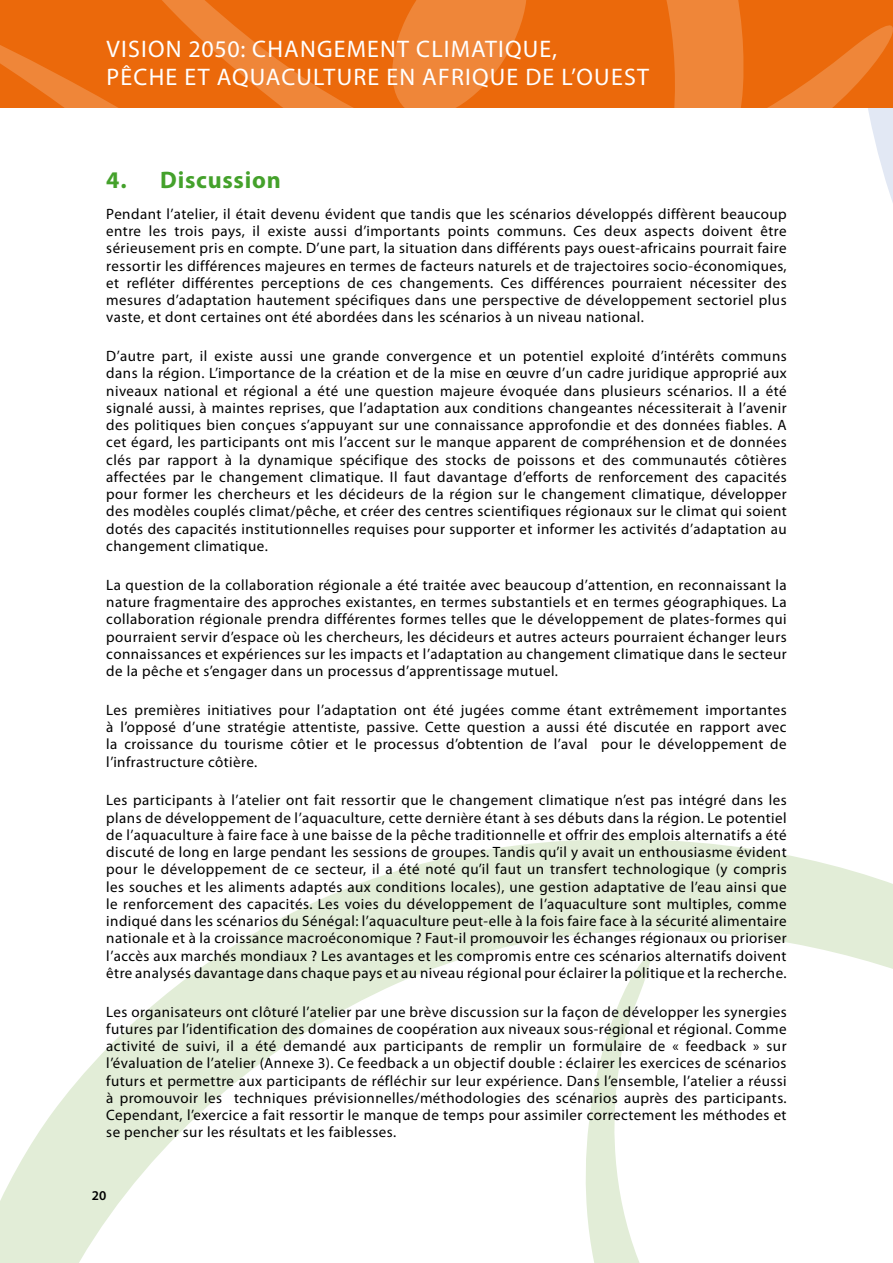
<style>
.page{position:relative;width:893px;height:1263px;background:#fff}
.page>*{position:absolute;margin:0;border:0;box-sizing:border-box;transform-origin:0 0}
.t1{font:24px "Myriad Pro";letter-spacing:.05em;color:#fff}
.t2{font:700 24px "Myriad Pro";letter-spacing:.03em;color:#44a12b}
.t3{font:15px/17.2px "Myriad Pro";letter-spacing:.03em;color:#000;text-align:justify}
.t4{font:600 13.5px "Myriad Pro";color:#000}
</style>
<div class="page">
<svg style="left:373px;top:839px;width:460px;height:40px;fill:#e2edd7"></svg>
<svg style="left:0;top:879px;width:893px;height:384px"></svg>
<svg style="left:833px;top:108px;width:60px;height:831px"></svg>
<svg style="left:0;top:0;width:893px;height:108px;background:#ec7219"></svg>
<h1 class="t1" style="left:107px;top:34px;width:27px">Vision</h1>
<h1 class="t1" style="left:188px;top:34px;width:113px">2050: Changement</h1>
<h1 class="t1" style="left:416px;top:34px;width:14px">climatiq</h1>
<h1 class="t1" style="left:523px;top:34px;width:36px">ue,</h1>
<h1 class="t1" style="left:107px;top:63px;width:345px">pêche et aquaculture en Afriq</h1>
<h1 class="t1" style="left:490px;top:63px;width:135px">ue de l’Ouest</h1>
<h1 class="t2" style="left:106px;top:164px;width:176px">4. Discussion</h1>
<p class="t3" style="left:106px;top:205px;width:682px">Pendant l’atelier, il était devenu évident que tandis que les scénarios développés diffèrent beaucoup entre les trois pays, il existe aussi d’importants points communs. Ces deux aspects doivent être sérieusement pris en compte. D’une part, la situation dans différents pays ouest-africains pourrait faire ressortir les différences majeures en termes de facteurs naturels et de trajectoires socio-économiques, et refléter différentes perceptions de ces changements. Ces différences pourraient nécessiter des mesures d’adaptation hautement spécifiques dans une perspective de développement sectoriel plus vaste, et dont certaines ont été abordées dans les scénarios à un niveau national.</p>
<p class="t3" style="left:106px;top:347px;width:682px">D’autre part, il existe aussi une grande convergence et un potentiel exploité d’intérêts communs dans la région. L’importance de la création et de la mise en œuvre d’un cadre juridique approprié aux niveaux national et régional a été une question majeure évoquée dans plusieurs scénarios. Il a été signalé aussi, à maintes reprises, que l’adaptation aux conditions changeantes nécessiterait à l’avenir des politiques bien conçues s’appuyant sur une connaissance approfondie et des données fiables. A cet égard, les participants ont mis l’accent sur le manque apparent de compréhension et de données clés par rapport à la dynamique spécifique des stocks de poissons et des communautés côtières affectées par le changement climatique. Il faut davantage d’efforts de renforcement des capacités pour former les chercheurs et les décideurs de la région sur le changement climatique, développer des modèles couplés climat/pêche, et créer des centres scientifiques régionaux sur le climat qui soient dotés des capacités institutionnelles requises pour supporter et informer les activités d’adaptation au changement climatique.</p>
<p class="t3" style="left:106px;top:576px;width:682px">La question de la collaboration régionale a été traitée avec beaucoup d’attention, en reconnaissant la nature fragmentaire des approches existantes, en termes substantiels et en termes géographiques. La collaboration régionale prendra différentes formes telles que le développement de plates-formes qui pourraient servir d’espace où les chercheurs, les décideurs et autres acteurs pourraient échanger leurs connaissances et expériences sur les impacts et l’adaptation au changement climatique dans le secteur de la pêche et s’engager dans un processus d’apprentissage mutuel.</p>
<p class="t3" style="left:106px;top:701px;width:682px">Les premières initiatives pour l’adaptation ont été jugées comme étant extrêmement importantes à l’opposé d’une stratégie attentiste, passive. Cette question a aussi été discutée en rapport avec la croissance du tourisme côtier et le processus d’obtention de l’aval pour le développement de l’infrastructure côtière.</p>
<p class="t3" style="left:106px;top:791px;width:682px">Les participants à l’atelier ont fait ressortir que le changement climatique n’est pas intégré dans les plans de développement de l’aquaculture, cette dernière étant à ses débuts dans la région. Le potentiel de l’aquaculture à faire face à une baisse de la pêche traditionnelle et offrir des emplois alternatifs a été discuté de long en large pendant les sessions de groupes. Tandis qu’il y avait un enthousiasme évident pour le développement de ce secteur, il a été noté qu’il faut un transfert technologique (y compris les souches et les aliments adaptés aux conditions locales), une gestion adaptative de l’eau ainsi que le renforcement des capacités. Les voies du développement de l’aquaculture sont multiples, comme indiqué dans les scénarios du Sénégal: l’aquaculture peut-elle à la fois faire face à la sécurité alimentaire nationale et à la croissance macroéconomique ? Faut-il promouvoir les échanges régionaux ou prioriser l’accès aux marchés mondiaux ? Les avantages et les compromis entre ces scénarios alternatifs doivent être analysés davantage dans chaque pays et au niveau régional pour éclairer la politique et la recherche.</p>
<p class="t3" style="left:106px;top:1003px;width:682px">Les organisateurs ont clôturé l’atelier par une brève discussion sur la façon de développer les synergies futures par l’identification des domaines de coopération aux niveaux sous-régional et régional. Comme activité de suivi, il a été demandé aux participants de remplir un formulaire de « feedback » sur l’évaluation de l’atelier (Annexe 3). Ce feedback a un objectif double : éclairer les exercices de scénarios futurs et permettre aux participants de réfléchir sur leur expérience. Dans l’ensemble, l’atelier a réussi à promouvoir les techniques prévisionnelles/méthodologies des scénarios auprès des participants.<br>Cependant, l’exercice a fait ressortir le manque de temps pour assimiler correctement les méthodes et se pencher sur les résultats et les faiblesses.</p>
<p class="t4" style="left:92px;top:1186px;width:16px">20</p>
</div>
